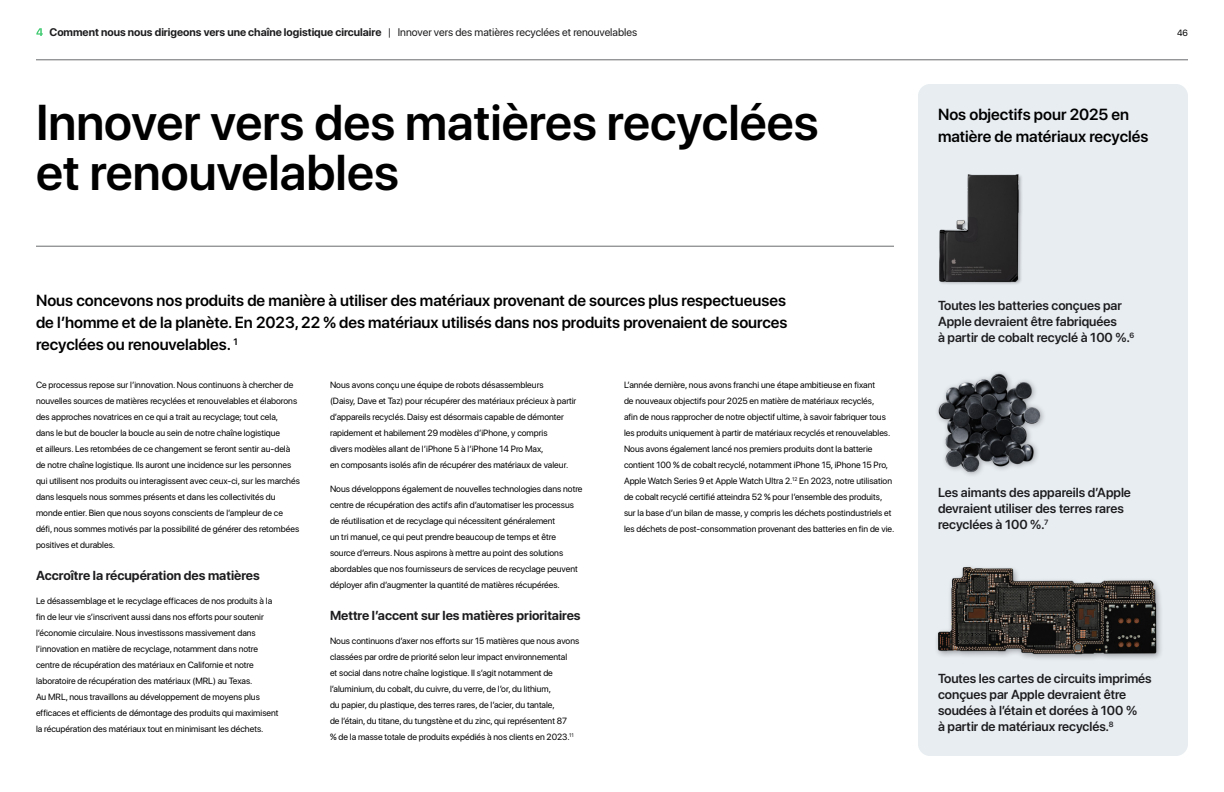
<style>
.page{position:relative;width:1224px;height:792px;background:#fff}
.page>*{position:absolute;margin:0;border:0;box-sizing:border-box;transform-origin:0 0}
.Title___H2_-_Page_Subhead{font:600 50px/50px "SF Pro Display";color:#000}
.Intro___Medium{font:600 16px/22px "SF Pro Display";color:#000}
.Body___Subtitles{font:13px/16px "SF Pro";color:#1d1d1f}
.Body___Subtitles-2{font:700 13px "SF Pro Display";color:#1d1d1f}
.t1{font:700 11px "SF Pro Display";color:#1d1d1f}
.Body{font:9px/16px "SF Pro Display";color:#000}
.s1{color:#fff}
.s2{font-weight:400}
</style>
<div class="page">
<hr style="left:36px;top:60px;width:1152px;height:1px;background:#696b6d">
<div style="left:1156px;top:0;width:68px;height:68px;background:#fff;border-radius:20px"></div>
<hr style="left:36px;top:246px;width:858px;height:1px;background:#696b6d">
<div style="left:918px;top:84px;width:270px;height:672px;background:#e8edf2;border-radius:12px"></div>
<div style="left:938px;top:174px;width:86px;height:112px;background:#e0e5ea"></div>
<img style="left:939px;top:174px;width:82px;height:110px">
<div style="left:934px;top:564px;width:229px;height:97px;background:#000;opacity:.35"></div>
<img style="left:934px;top:567px;width:226px;height:94px">
<img style="left:937px;top:372px;width:107px;height:101px">
<p class="t1" style="left:36px;top:26px;width:603px"><span class="s1">4</span> Comment nous nous dirigeons vers une chaîne logistique circulaire <span class="s2">| Innover vers des matières recyclées et renouvelables</span></p>
<p class="Body" style="left:1177px;top:25px;width:12px">46</p>
<p class="Title___H2_-_Page_Subhead" style="left:36px;top:100px;width:784px">Innover vers des matières recyclées et renouvelables</p>
<p class="Intro___Medium" style="left:36px;top:291px;width:753px;text-align:justify">Nous concevons nos produits de manière à utiliser des matériaux provenant de sources plus respectueuses de l’homme et de la planète. En 2023, 22 % des matériaux utilisés dans nos produits provenaient de sources recyclées ou renouvelables. <sup>1</sup></p>
<p class="Body" style="left:330px;top:377px;width:248px">Nous avons conçu une équipe de robots désassembleurs<br>(Daisy, Dave et Taz) pour récupérer des matériaux précieux à partir d’appareils recyclés. Daisy est désormais capable de démonter rapidement et habilement 29 modèles d’iPhone, y compris<br>divers modèles allant de l’iPhone 5 à l’iPhone 14 Pro Max,<br>en composants isolés afin de récupérer des matériaux de valeur.</p>
<p class="Body" style="left:330px;top:481px;width:254px">Nous développons également de nouvelles technologies dans notre centre de récupération des actifs afin d’automatiser les processus de réutilisation et de recyclage qui nécessitent généralement<br>un tri manuel, ce qui peut prendre beaucoup de temps et être source d’erreurs. Nous aspirons à mettre au point des solutions abordables que nos fournisseurs de services de recyclage peuvent déployer afin d’augmenter la quantité de matières récupérées.</p>
<p class="Body___Subtitles-2" style="left:330px;top:608px;width:252px">Mettre l’accent sur les matières prioritaires</p>
<p class="Body" style="left:330px;top:633px;width:251px">Nous continuons d’axer nos efforts sur 15 matières que nous avons classées par ordre de priorité selon leur impact environnemental<br>et social dans notre chaîne logistique. Il s’agit notamment de l’aluminium, du cobalt, du cuivre, du verre, de l’or, du lithium,<br>du papier, du plastique, des terres rares, de l’acier, du tantale,<br>de l’étain, du titane, du tungstène et du zinc, qui représentent 87<br>% de la masse totale de produits expédiés à nos clients en 2023.<sup>11</sup></p>
<p class="Body" style="left:36px;top:377px;width:265px">Ce processus repose sur l’innovation. Nous continuons à chercher de nouvelles sources de matières recyclées et renouvelables et élaborons des approches novatrices en ce qui a trait au recyclage; tout cela,<br>dans le but de boucler la boucle au sein de notre chaîne logistique<br>et ailleurs. Les retombées de ce changement se feront sentir au-delà de notre chaîne logistique. Ils auront une incidence sur les personnes qui utilisent nos produits ou interagissent avec ceux-ci, sur les marchés dans lesquels nous sommes présents et dans les collectivités du monde entier. Bien que nous soyons conscients de l’ampleur de ce défi, nous sommes motivés par la possibilité de générer des retombées positives et durables.</p>
<p class="Body___Subtitles-2" style="left:36px;top:568px;width:225px">Accroître la récupération des matières</p>
<p class="Body" style="left:36px;top:593px;width:244px">Le désassemblage et le recyclage efficaces de nos produits à la fin de leur vie s’inscrivent aussi dans nos efforts pour soutenir l’économie circulaire. Nous investissons massivement dans l’innovation en matière de recyclage, notamment dans notre centre de récupération des matériaux en Californie et notre laboratoire de récupération des matériaux (MRL) au Texas.<br>Au MRL, nous travaillons au développement de moyens plus efficaces et efficients de démontage des produits qui maximisent la récupération des matériaux tout en minimisant les déchets.</p>
<p class="Body" style="left:624px;top:377px;width:272px">L’année dernière, nous avons franchi une étape ambitieuse en fixant<br>de nouveaux objectifs pour 2025 en matière de matériaux recyclés,<br>afin de nous rapprocher de notre objectif ultime, à savoir fabriquer tous les produits uniquement à partir de matériaux recyclés et renouvelables.<br>Nous avons également lancé nos premiers produits dont la batterie contient 100 % de cobalt recyclé, notamment iPhone 15, iPhone 15 Pro, Apple Watch Series 9 et Apple Watch Ultra 2.<sup>12</sup> En 2023, notre utilisation de cobalt recyclé certifié atteindra 52 % pour l’ensemble des produits, sur la base d’un bilan de masse, y compris les déchets postindustriels et les déchets de post-consommation provenant des batteries en fin de vie.</p>
<p class="Intro___Medium" style="left:938px;top:104px;width:212px">Nos objectifs pour 2025 en matière de matériaux recyclés</p>
<p class="Body___Subtitles" style="left:938px;top:298px;width:198px">Toutes les batteries conçues par<br>Apple devraient être fabriquées<br>à partir de cobalt recyclé à 100 %.<sup>6</sup></p>
<p class="Body___Subtitles" style="left:938px;top:485px;width:194px">Les aimants des appareils d’Apple devraient utiliser des terres rares recyclées à 100 %.<sup>7</sup></p>
<p class="Body___Subtitles" style="left:938px;top:671px;width:215px">Toutes les cartes de circuits imprimés conçues par Apple devraient être soudées à l’étain et dorées à 100 %<br>à partir de matériaux recyclés.<sup>8</sup></p>
</div>
